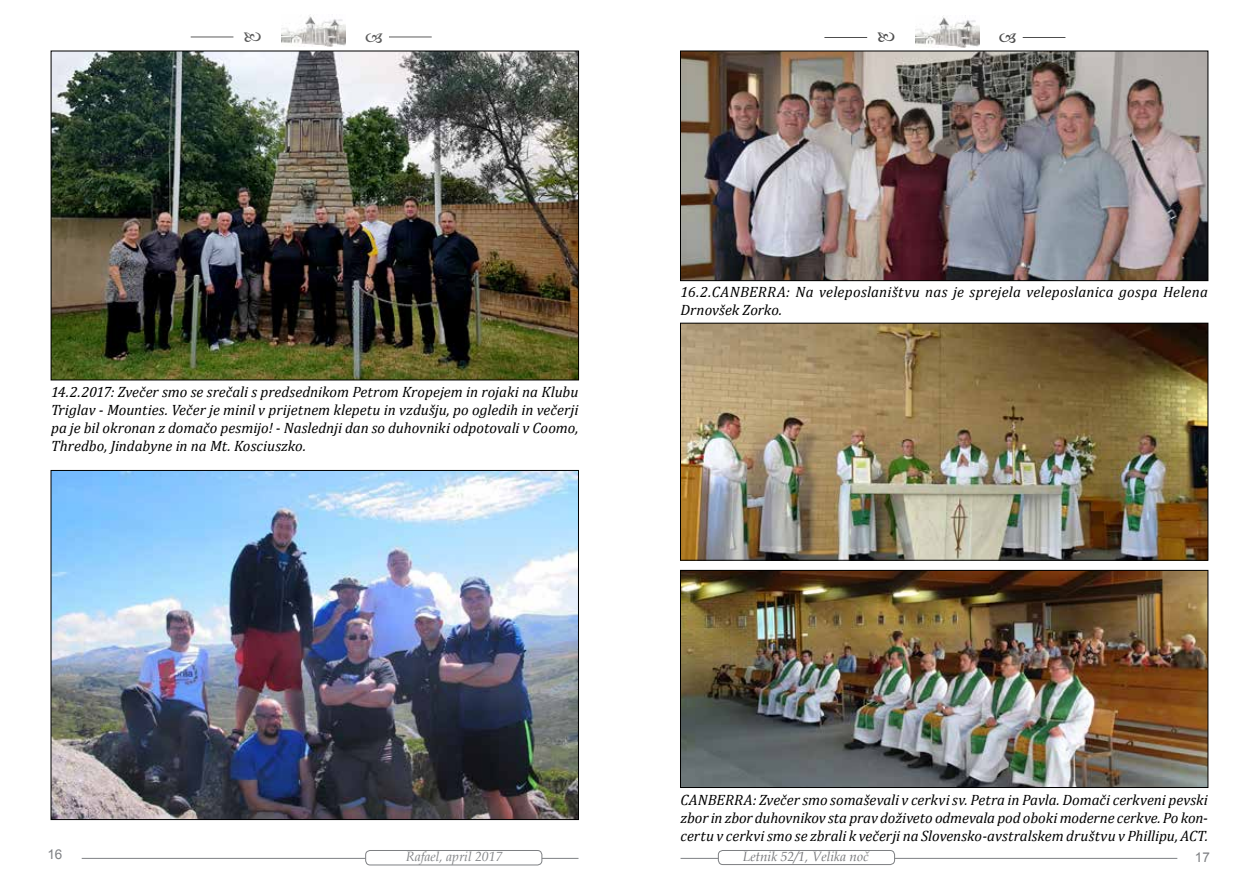
<style>
.page{position:relative;width:1259px;height:893px;background:#fff}
.page>*{position:absolute;margin:0;border:0;box-sizing:border-box;transform-origin:0 0}
.t1{font:italic 15px/18px "Cambria";letter-spacing:.01em;color:#000;text-align:justify}
.t2{font:italic 13.5px "Book Antiqua";color:#77787b}
.t3{font:italic 13.5px "Book Antiqua";color:#828487}
.t4{font:13.5px "Arial";color:#7e8083}
</style>
<div class="page">
<hr style="left:680px;top:858px;width:497px;height:1px;background:#7e8083">
<div style="left:718px;top:850px;width:176px;height:14px;background:#fff;border-radius:4px"></div>
<div style="left:718px;top:850px;width:177px;height:15px;border:1px solid #7e8083;border-radius:4px"></div>
<hr style="left:82px;top:858px;width:496px;height:1px;background:#7e8083">
<div style="left:366px;top:850px;width:176px;height:15px;background:#fff;border-radius:4px"></div>
<div style="left:365px;top:850px;width:177px;height:15px;border:1px solid #7e8083;border-radius:4px"></div>
<img style="left:282px;top:15px;width:64px;height:32px">
<hr style="left:389px;top:37px;width:43px;height:1px;background:#000">
<hr style="left:191px;top:37px;width:42px;height:1px;background:#000">
<img style="left:915px;top:15px;width:64px;height:32px">
<hr style="left:1022px;top:37px;width:43px;height:1px;background:#000">
<hr style="left:824px;top:37px;width:43px;height:1px;background:#000">
<img style="left:53px;top:53px;width:524px;height:325px">
<img style="left:53px;top:472px;width:523px;height:346px">
<img style="left:682px;top:53px;width:524px;height:226px">
<div style="left:680px;top:51px;width:528px;height:230px;border:1px solid #000"></div>
<img style="left:682px;top:325px;width:524px;height:233px">
<div style="left:680px;top:323px;width:528px;height:237px;border:1px solid #000"></div>
<img style="left:682px;top:572px;width:524px;height:214px">
<div style="left:680px;top:570px;width:528px;height:218px;border:1px solid #000"></div>
<p class="t1" style="left:51px;top:382px;width:529px">14.2.2017: Zvečer smo se srečali s predsednikom Petrom Kropejem in rojaki na Klubu Triglav - Mounties. Večer je minil v prijetnem klepetu in vzdušju, po ogledih in večerji pa je bil okronan z domačo pesmijo! - Naslednji dan so duhovniki odpotovali v Coomo, Thredbo, Jindabyne in na Mt. Kosciuszko.</p>
<p class="t1" style="left:680px;top:282px;width:529px">16.2.CANBERRA: Na veleposlaništvu nas je sprejela veleposlanica gospa Helena<br>Drnovšek Zorko.</p>
<p class="t1" style="left:680px;top:790px;width:529px">CANBERRA: Zvečer smo somaševali v cerkvi sv. Petra in Pavla. Domači cerkveni pevski zbor in zbor duhovnikov sta prav doživeto odmevala pod oboki moderne cerkve. Po kon&shy;certu v cerkvi smo se zbrali k večerji na Slovensko-avstralskem društvu v Phillipu, ACT.</p>
<p class="t4" style="left:47px;top:845px;width:17px">16</p>
<p class="t3" style="left:406px;top:847px;width:98px">Rafael, april 2017</p>
<p class="t2" style="left:743px;top:847px;width:127px">Letnik 52/1, Velika noč</p>
<p class="t4" style="left:1195px;top:848px;width:17px">17</p>
</div>
